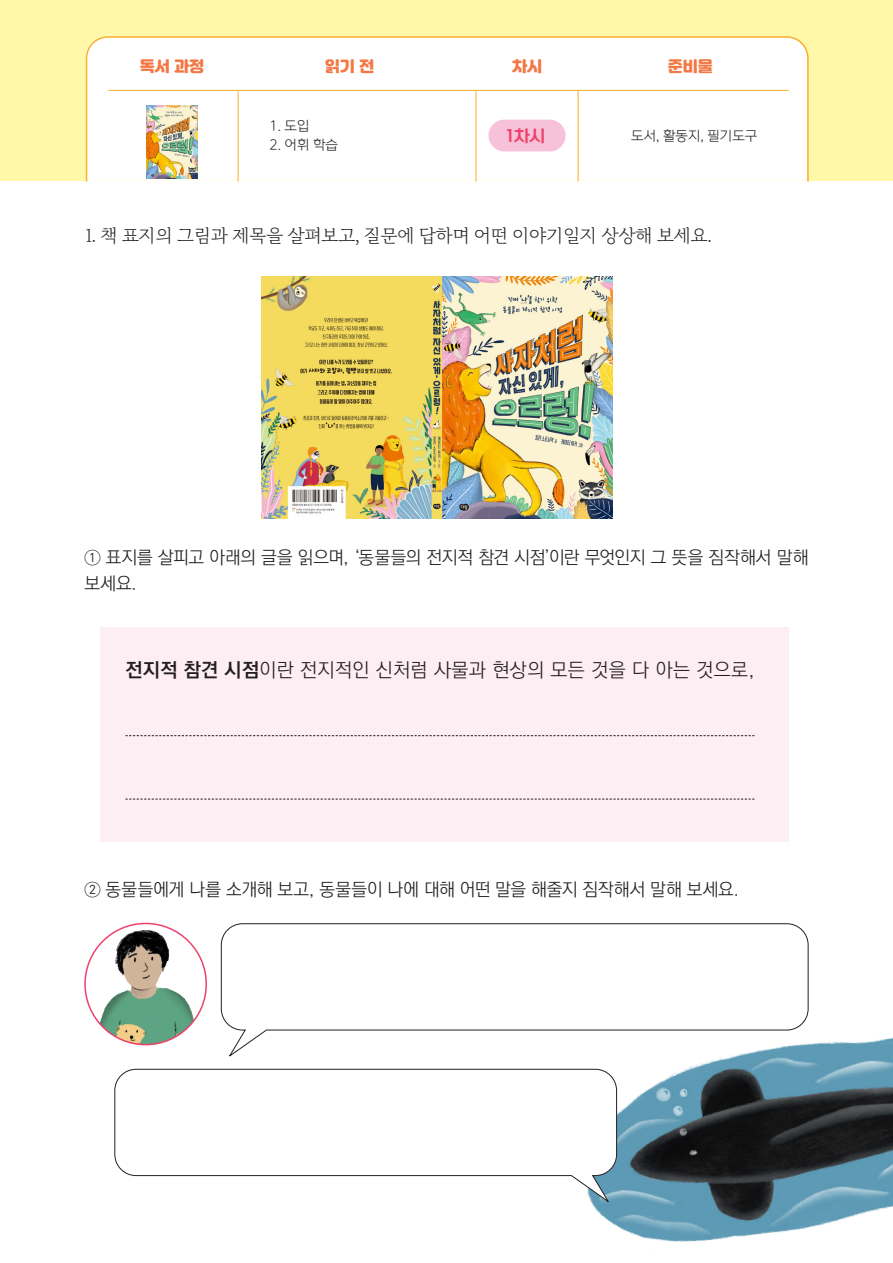
<style>
.page{position:relative;width:893px;height:1263px;background:#fff}
.page>*{position:absolute;margin:0;border:0;box-sizing:border-box;transform-origin:0 0}
.문제{font:19.5px "Ko Pub World Dotum PL";letter-spacing:.02em;color:#231f20}
.문제2{font:18px/25.5px "Ko Pub World Dotum PL";letter-spacing:-.005em;color:#231f20}
.문제-2{font:300 18px "Maru Buriot";letter-spacing:-.03em;color:#231f20}
.t1{font:16.5px "ONE Mobile Title OTF Regular";color:#ef406b}
.t2{font:15px "Jalnan OTF";color:#f37845}
.t3{font:13.5px "ONE Mobile OTF Light";color:#231f20}
.s1{font-family:"Ko Pub World Dotum PB"}
</style>
<div class="page">
<div style="left:0;top:0;width:893px;height:181px;background:#fff8a8"></div>
<div style="left:100px;top:627px;width:689px;height:215px;background:#fdeef4"></div>
<div style="left:85px;top:36px;width:724px;height:146px;background:#fff"></div>
<div style="left:488px;top:120px;width:78px;height:31px;background:#f7c1d9;border-radius:16px"></div>
<hr style="left:238px;top:90px;width:1px;height:91px;background:#fbaf25">
<hr style="left:476px;top:90px;width:1px;height:91px;background:#fbaf25">
<hr style="left:578px;top:90px;width:1px;height:91px;background:#fbaf25">
<hr style="left:108px;top:90px;width:681px;height:1px;background:#fbaf25">
<img style="left:147px;top:105px;width:50px;height:73px">
<img style="left:262px;top:277px;width:350px;height:242px">
<svg style="left:125px;top:735px;width:629px;height:1px"></svg>
<svg style="left:125px;top:799px;width:629px;height:1px"></svg>
<img style="left:85px;top:923px;width:121px;height:122px;border-radius:61px">
<div style="left:84px;top:923px;width:123px;height:122px;border:2px solid #ef406b;border-radius:50%"></div>
<svg style="left:221px;top:923px;width:587px;height:134px"></svg>
<img style="left:528px;top:961px;width:365px;height:281px">
<svg style="left:114px;top:1069px;width:503px;height:134px"></svg>
<p class="t2" style="left:140px;top:56px;width:66px">독서 과정</p>
<p class="t2" style="left:325px;top:56px;width:51px">읽기 전</p>
<p class="t2" style="left:512px;top:56px;width:31px">차시</p>
<p class="t2" style="left:668px;top:56px;width:46px">준비물</p>
<p class="t3" style="left:269px;top:119px;width:42px">1. 도입</p>
<p class="t3" style="left:269px;top:138px;width:70px">2. 어휘 학습</p>
<p class="t1" style="left:507px;top:126px;width:40px">1차시</p>
<p class="t3" style="left:631px;top:129px;width:128px">도서, 활동지, 필기도구</p>
<p class="문제-2" style="left:86px;top:223px;width:627px">1. 책 표지의 그림과 제목을 살펴보고, 질문에 답하며 어떤 이야기일지 상상해 보세요.</p>
<p class="문제2" style="left:85px;top:545px;width:725px">① 표지를 살피고 아래의 글을 읽으며, ‘동물들의 전지적 참견 시점’이란 무엇인지 그 뜻을 짐작해서 말해 보세요.</p>
<p class="문제" style="left:126px;top:656px;width:630px"><span class="s1">전지적 참견 시점</span>이란 전지적인 신처럼 사물과 현상의 모든 것을 다 아는 것으로,</p>
<p class="문제2" style="left:85px;top:877px;width:656px">② 동물들에게 나를 소개해 보고, 동물들이 나에 대해 어떤 말을 해줄지 짐작해서 말해 보세요.</p>
</div>
